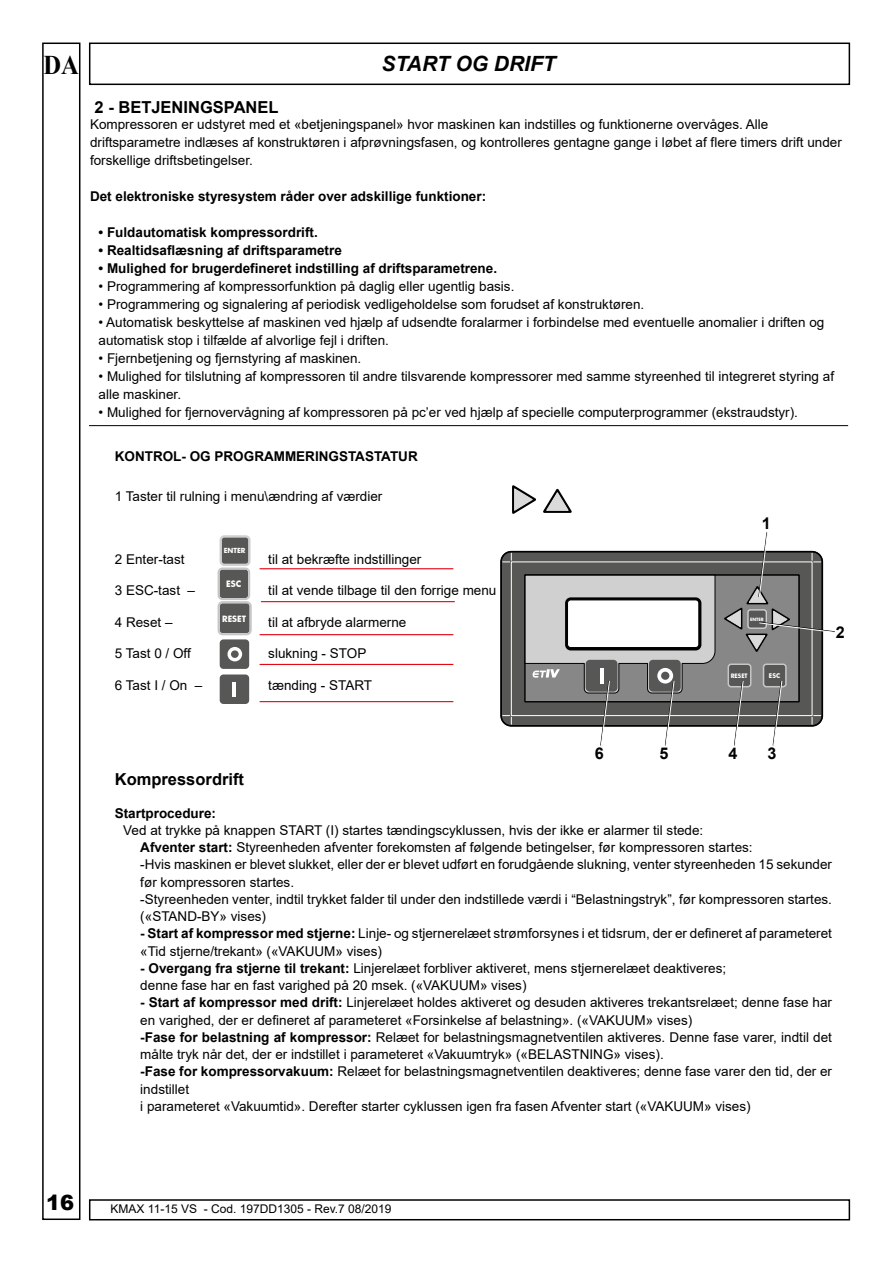
<style>
.page{position:relative;width:893px;height:1263px;background:#fff}
.page>*{position:absolute;margin:0;border:0;box-sizing:border-box;transform-origin:0 0}
.t1{font:700 27px "Times New Roman";color:#000;scale:.91 1}
.t2{font:italic 700 21px "Arial";color:#000}
.t3{font:900 21px "Arial";color:#000}
.t4{font:700 16.5px "Arial";color:#000}
.t5{font:700 16.2px "Arial";color:#000}
.t6{font:13.5px/17.2px "Arial";color:#000}
.t7{font:700 13.5px "Arial";color:#000}
.t8{font:12px "Arial";color:#000}
.t9{font:700 8.55px "Futura";color:#fff;scale:.96 1}
.t10{font:700 6.9px "Futura";color:#fff}
.t11{font:700 6.3px "Futura";color:#fff;scale:.96 1}
.t12{font:700 6px "Futura";color:#fff;scale:.96 1}
.t13{font:700 4.35px "Futura";color:#fff}
.s1{font-weight:700}
</style>
<div class="page">
<div style="left:89px;top:43px;width:761px;height:42px;border:2px solid #000"></div>
<div style="left:89px;top:1199px;width:761px;height:21px;border:2px solid #000"></div>
<div style="left:42px;top:43px;width:38px;height:1177px;border:2px solid #000"></div>
<div style="left:501px;top:552px;width:321px;height:174px;background:#575756;border-radius:10px"></div>
<div style="left:525px;top:575px;width:274px;height:127px;background:#878787"></div>
<div style="left:511px;top:562px;width:301px;height:154px;border:1px solid #fff"></div>
<svg style="left:503px;top:553px;width:9px;height:10px"></svg>
<svg style="left:503px;top:715px;width:9px;height:9px"></svg>
<svg style="left:812px;top:715px;width:9px;height:9px"></svg>
<svg style="left:524px;top:574px;width:192px;height:172px"></svg>
<svg style="left:727px;top:663px;width:24px;height:83px"></svg>
<svg style="left:763px;top:663px;width:24px;height:83px"></svg>
<svg style="left:724px;top:532px;width:111px;height:120px"></svg>
<svg style="left:512px;top:485px;width:24px;height:29px"></svg>
<svg style="left:218px;top:535px;width:34px;height:100px;background:#8a8a89"></svg>
<div style="left:222px;top:538px;width:26px;height:26px;background:#575756;border-radius:2px"></div>
<div style="left:220px;top:674px;width:29px;height:30px;background:#575756;border-radius:4px"></div>
<hr style="left:233px;top:682px;width:3px;height:14px;background:#fff">
<div style="left:220px;top:639px;width:29px;height:30px;background:#575756;border-radius:4px"></div>
<svg style="left:227px;top:647px;width:15px;height:14px"></svg>
<hr style="left:260px;top:568px;width:193px;height:1px;background:#e30613">
<hr style="left:261px;top:601px;width:193px;height:1px;background:#e30613">
<hr style="left:260px;top:634px;width:193px;height:1px;background:#e30613">
<hr style="left:260px;top:664px;width:193px;height:1px;background:#e30613">
<hr style="left:260px;top:701px;width:193px;height:1px;background:#e30613">
<svg style="left:543px;top:489px;width:29px;height:24px"></svg>
<hr style="left:89px;top:425px;width:759px;height:1px;background:#000">
<h1 class="t1" style="left:44px;top:45px;width:40px">DA</h1>
<h2 class="t2" style="left:382px;top:49px;width:176px">START OG DRIFT</h2>
<p class="t4" style="left:95px;top:95px;width:185px">2 - BETJENINGSPANEL</p>
<p class="t6" style="left:90px;top:115px;width:753px;line-height:18px">Kompressoren er udstyret med et «betjeningspanel» hvor maskinen kan indstilles og funktionerne overvåges. Alle driftsparametre indlæses af konstruktøren i afprøvningsfasen, og kontrolleres gentagne gange i løbet af flere timers drift under forskellige driftsbetingelser.</p>
<p class="t7" style="left:90px;top:187px;width:398px">Det elektroniske styresystem råder over adskillige funktioner:</p>
<p class="t7" style="left:99px;top:223px;width:221px">• Fuldautomatisk kompressordrift.</p>
<p class="t7" style="left:99px;top:241px;width:245px">• Realtidsaflæsning af driftsparametre</p>
<p class="t7" style="left:99px;top:259px;width:400px">• Mulighed for brugerdefineret indstilling af driftsparametrene.</p>
<p class="t6" style="left:99px;top:277px;width:417px">• Programmering af kompressorfunktion på daglig eller ugentlig basis.</p>
<p class="t6" style="left:99px;top:295px;width:547px">• Programmering og signalering af periodisk vedligeholdelse som forudset af konstruktøren.</p>
<p class="t6" style="left:99px;top:313px;width:727px;line-height:18px">• Automatisk beskyttelse af maskinen ved hjælp af udsendte foralarmer i forbindelse med eventuelle anomalier i driften og automatisk stop i tilfælde af alvorlige fejl i driften.</p>
<p class="t6" style="left:99px;top:349px;width:264px">• Fjernbetjening og fjernstyring af maskinen.</p>
<p class="t6" style="left:99px;top:367px;width:737px;line-height:18px">• Mulighed for tilslutning af kompressoren til andre tilsvarende kompressorer med samme styreenhed til integreret styring af alle maskiner.</p>
<p class="t6" style="left:99px;top:403px;width:701px">• Mulighed for fjernovervågning af kompressoren på pc’er ved hjælp af specielle computerprogrammer (ekstraudstyr).</p>
<p class="t7" style="left:115px;top:446px;width:304px">KONTROL- OG PROGRAMMERINGSTASTATUR</p>
<p class="t6" style="left:115px;top:487px;width:269px">1 Taster til rulning i menu\ændring af værdier</p>
<p class="t10" style="left:224px;top:546px;width:23px">ENTER</p>
<p class="t6" style="left:115px;top:550px;width:71px">2 Enter-tast</p>
<p class="t6" style="left:268px;top:550px;width:155px">til at bekræfte indstillinger</p>
<p class="t6" style="left:115px;top:582px;width:82px">3 ESC-tast –</p>
<p class="t6" style="left:268px;top:582px;width:230px">til at vende tilbage til den forrige menu</p>
<p class="t6" style="left:115px;top:613px;width:59px">4 Reset –</p>
<p class="t6" style="left:268px;top:613px;width:140px">til at afbryde alarmerne</p>
<p class="t6" style="left:115px;top:645px;width:78px">5 Tast 0 / Off</p>
<p class="t6" style="left:268px;top:645px;width:100px">slukning - STOP</p>
<p class="t6" style="left:115px;top:676px;width:89px">6 Tast I / On –</p>
<p class="t6" style="left:268px;top:676px;width:105px">tænding - START</p>
<p class="t9" style="left:226px;top:578px;width:17px">ESC</p>
<p class="t9" style="left:222px;top:612px;width:26px">RESET</p>
<p class="t5" style="left:762px;top:513px;width:11px">1</p>
<p class="t13" style="left:750px;top:616px;width:15px">ENTER</p>
<p class="t12" style="left:731px;top:671px;width:19px">RESET</p>
<p class="t11" style="left:769px;top:671px;width:13px">ESC</p>
<p class="t5" style="left:595px;top:743px;width:11px">6</p>
<p class="t5" style="left:659px;top:743px;width:11px">5</p>
<p class="t5" style="left:729px;top:743px;width:11px">4</p>
<p class="t5" style="left:767px;top:743px;width:11px">3</p>
<p class="t5" style="left:836px;top:621px;width:11px">2</p>
<h2 class="t3" style="left:46px;top:1187px;width:33px">1616</h2>
<p class="t4" style="left:115px;top:768px;width:131px">Kompressordrift</p>
<p class="t7" style="left:115px;top:803px;width:103px">Startprocedure:</p>
<p class="t6" style="left:140px;top:821px;width:693px;text-indent:-17px">Ved at trykke på knappen START (I) startes tændingscyklussen, hvis der ikke er alarmer til stede:<br><span class="s1">Afventer start:</span> Styreenheden afventer forekomsten af følgende betingelser, før kompressoren startes:<br>-Hvis maskinen er blevet slukket, eller der er blevet udført en forudgående slukning, venter styreenheden 15 sekunder før kompressoren startes.<br>-Styreenheden venter, indtil trykket falder til under den indstillede værdi i “Belastningstryk”, før kompressoren startes. («STAND-BY» vises)</p>
<p class="t6" style="left:140px;top:925px;width:693px"><span class="s1">- Start af kompressor med stjerne:</span> Linje- og stjernerelæet strømforsynes i et tidsrum, der er defineret af parameteret «Tid stjerne/trekant» («VAKUUM» vises)</p>
<p class="t6" style="left:140px;top:959px;width:587px"><span class="s1">- Overgang fra stjerne til trekant:</span> Linjerelæet forbliver aktiveret, mens stjernerelæet deaktiveres; denne fase har en fast varighed på 20 msek. («VAKUUM» vises)</p>
<p class="t6" style="left:140px;top:994px;width:693px"><span class="s1">- Start af kompressor med drift:</span> Linjerelæet holdes aktiveret og desuden aktiveres trekantsrelæet; denne fase har en varighed, der er defineret af parameteret «Forsinkelse af belastning». («VAKUUM» vises)<br><span class="s1">-Fase for belastning af kompressor:</span> Relæet for belastningsmagnetventilen aktiveres. Denne fase varer, indtil det målte tryk når det, der er indstillet i parameteret «Vakuumtryk» («BELASTNING» vises).<br><span class="s1">-Fase for kompressorvakuum:</span> Relæet for belastningsmagnetventilen deaktiveres; denne fase varer den tid, der er indstillet<br>i parameteret «Vakuumtid». Derefter starter cyklussen igen fra fasen Afventer start («VAKUUM» vises)</p>
<p class="t8" style="left:111px;top:1201px;width:283px">KMAX 11-15 VS - Cod. 197DD1305 - Rev.7 08/2019</p>
</div>
